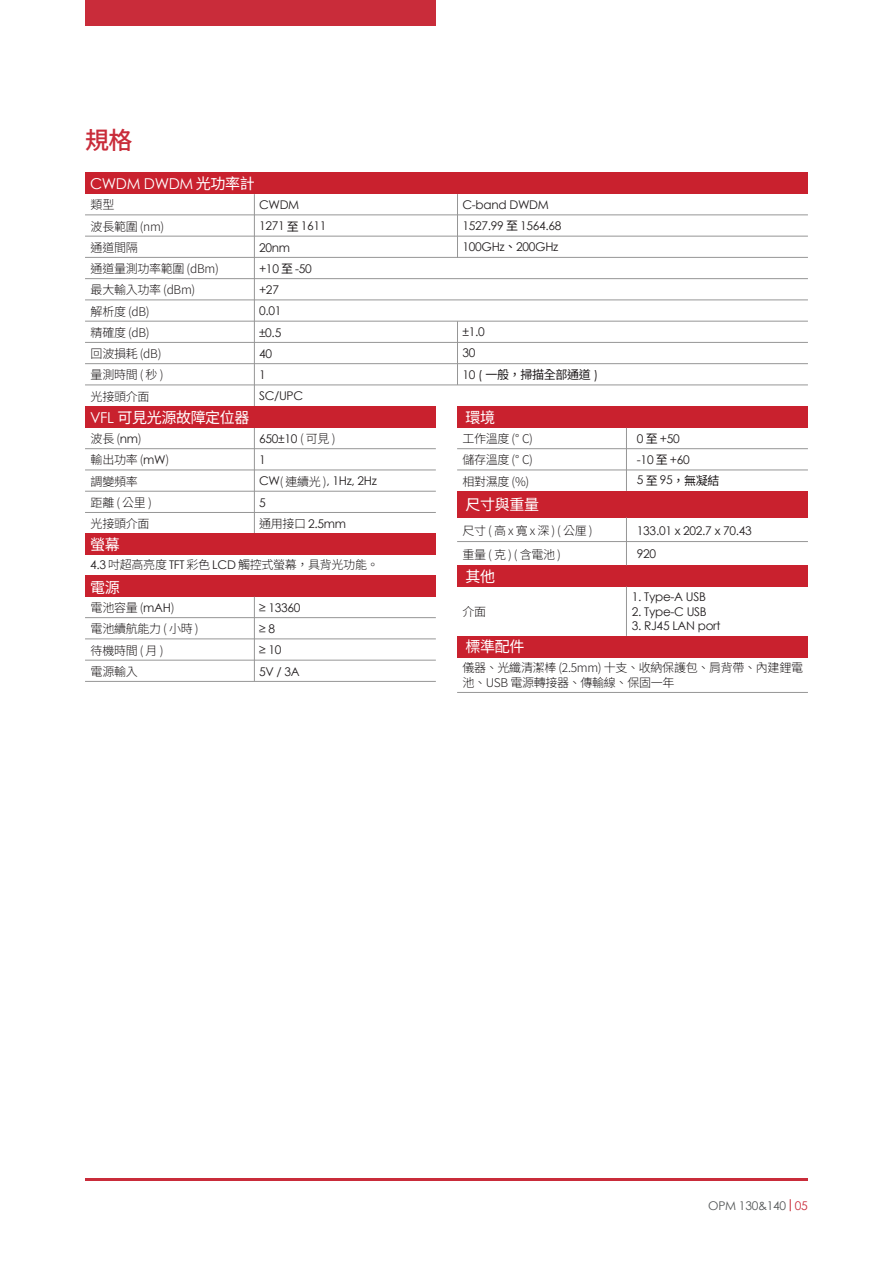
<style>
.page{position:relative;width:893px;height:1263px;background:#fff}
.page>*{position:absolute;margin:0;border:0;box-sizing:border-box;transform-origin:0 0}
.t1{font:500 24px "Noto Sans TC";color:#c92c3a}
.t2{font:15px "Noto Sans TC";letter-spacing:-.025em;color:#fff}
.t3{font:15px "Century Gothic";letter-spacing:-.025em;color:#fff}
.t4{font:300 12px "Noto Sans TC";letter-spacing:-.025em;color:#231f20}
.t5{font:12px "Century Gothic";letter-spacing:-.025em;color:#231f20}
.t6{font:12px "Noto Sans TC";letter-spacing:-.025em;color:#231f20}
.t7{font:12px "Century Gothic";letter-spacing:-.025em;color:#545758}
.s1{font-family:"Noto Sans TC"}
.s2{font-family:"Century Gothic";font-weight:400}
.s3{font-family:"Noto Sans TC";font-weight:300}
.s4{font-family:"Century Gothic"}
.s5{color:#c92c3a}
</style>
<div class="page">
<svg style="left:790px;top:1199px;width:1px;height:12px"></svg>
<svg style="left:85px;top:1178px;width:723px;height:2px"></svg>
<div style="left:85px;top:0;width:351px;height:26px;background:#c92c3a"></div>
<div style="left:85px;top:173px;width:723px;height:21px;background:#c9212e"></div>
<hr style="left:85px;top:214px;width:723px;height:1px;background:#969696">
<hr style="left:85px;top:236px;width:723px;height:1px;background:#969696">
<hr style="left:85px;top:257px;width:723px;height:1px;background:#969696">
<hr style="left:85px;top:278px;width:723px;height:1px;background:#969696">
<hr style="left:85px;top:299px;width:723px;height:1px;background:#969696">
<hr style="left:85px;top:321px;width:723px;height:1px;background:#969696">
<hr style="left:85px;top:342px;width:723px;height:1px;background:#969696">
<hr style="left:85px;top:363px;width:723px;height:1px;background:#969696">
<hr style="left:85px;top:384px;width:723px;height:1px;background:#969696">
<hr style="left:254px;top:194px;width:1px;height:212px;background:#969696">
<hr style="left:254px;top:428px;width:1px;height:105px;background:#969696">
<div style="left:85px;top:407px;width:351px;height:21px;background:#c9212e"></div>
<hr style="left:85px;top:448px;width:351px;height:1px;background:#969696">
<hr style="left:85px;top:470px;width:351px;height:1px;background:#969696">
<hr style="left:85px;top:512px;width:351px;height:1px;background:#969696">
<hr style="left:85px;top:491px;width:351px;height:1px;background:#969696">
<div style="left:85px;top:533px;width:351px;height:22px;background:#c9212e"></div>
<hr style="left:457px;top:692px;width:351px;height:1px;background:#969696">
<div style="left:457px;top:407px;width:351px;height:21px;background:#c9212e"></div>
<div style="left:457px;top:491px;width:351px;height:26px;background:#c9212e"></div>
<div style="left:457px;top:565px;width:351px;height:22px;background:#c9212e"></div>
<div style="left:457px;top:636px;width:351px;height:21px;background:#c9212e"></div>
<div style="left:85px;top:575px;width:351px;height:22px;background:#c9212e"></div>
<hr style="left:457px;top:448px;width:351px;height:1px;background:#969696">
<hr style="left:457px;top:541px;width:351px;height:1px;background:#969696">
<hr style="left:85px;top:617px;width:351px;height:1px;background:#969696">
<hr style="left:85px;top:638px;width:351px;height:1px;background:#969696">
<hr style="left:85px;top:660px;width:351px;height:1px;background:#969696">
<hr style="left:85px;top:681px;width:351px;height:1px;background:#969696">
<hr style="left:457px;top:470px;width:351px;height:1px;background:#969696">
<hr style="left:626px;top:428px;width:1px;height:63px;background:#969696">
<hr style="left:626px;top:517px;width:1px;height:48px;background:#969696">
<hr style="left:626px;top:587px;width:1px;height:49px;background:#969696">
<hr style="left:254px;top:597px;width:1px;height:84px;background:#969696">
<hr style="left:457px;top:194px;width:1px;height:64px;background:#969696">
<hr style="left:457px;top:321px;width:1px;height:64px;background:#969696">
<p class="t1" style="left:85px;top:126px;width:49px">規格</p>
<p class="t3" style="left:90px;top:173px;width:166px">CWDM DWDM <span class="s1">光功率計</span></p>
<p class="t4" style="left:91px;top:198px;width:25px">類型</p>
<p class="t4" style="left:91px;top:219px;width:75px">波長範圍 (nm)</p>
<p class="t4" style="left:91px;top:241px;width:49px">通道間隔</p>
<p class="t4" style="left:91px;top:262px;width:130px">通道量測功率範圍 (dBm)</p>
<p class="t4" style="left:91px;top:283px;width:106px">最大輸入功率 (dBm)</p>
<p class="t4" style="left:91px;top:304px;width:61px">解析度 (dB)</p>
<p class="t4" style="left:91px;top:326px;width:61px">精確度 (dB)</p>
<p class="t4" style="left:91px;top:347px;width:72px">回波損耗 (dB)</p>
<p class="t4" style="left:91px;top:368px;width:74px">量測時間 ( 秒 )</p>
<p class="t4" style="left:91px;top:389px;width:60px">光接頭介面</p>
<p class="t4" style="left:91px;top:432px;width:52px">波長 (<span class="s2">nm</span>)</p>
<p class="t4" style="left:462px;top:432px;width:72px">工作溫度 (° C)</p>
<p class="t4" style="left:462px;top:453px;width:72px">儲存溫度 (° C)</p>
<p class="t4" style="left:462px;top:474px;width:68px">相對濕度 (%)</p>
<p class="t4" style="left:462px;top:523px;width:132px">尺寸 ( 高 x 寬 x 深 ) ( 公厘 )</p>
<p class="t4" style="left:462px;top:548px;width:100px">重量 ( 克 ) ( 含電池 )</p>
<p class="t5" style="left:259px;top:196px;width:42px">CWDM</p>
<p class="t5" style="left:462px;top:196px;width:88px">C-band DWDM</p>
<p class="t5" style="left:259px;top:218px;width:69px">1271 <span class="s1">至</span> 1611</p>
<p class="t5" style="left:462px;top:217px;width:101px">1527.99 <span class="s1">至</span> 1564.68</p>
<p class="t5" style="left:259px;top:239px;width:32px">20nm</p>
<p class="t5" style="left:462px;top:238px;width:97px">100GHz<span class="s1">、</span>200GHz</p>
<p class="t5" style="left:259px;top:260px;width:54px">+10 <span class="s1">至</span> -50</p>
<p class="t5" style="left:259px;top:281px;width:21px">+27</p>
<p class="t5" style="left:259px;top:303px;width:24px">0.01</p>
<p class="t5" style="left:259px;top:324px;width:24px">±0.5</p>
<p class="t5" style="left:259px;top:345px;width:14px">40</p>
<p class="t5" style="left:259px;top:366px;width:8px">1</p>
<p class="t5" style="left:259px;top:388px;width:46px">SC/UPC</p>
<p class="t5" style="left:259px;top:430px;width:78px">650±10 <span class="s3">( 可見 )</span></p>
<p class="t5" style="left:637px;top:430px;width:44px">0 <span class="s1">至</span> +50</p>
<p class="t5" style="left:637px;top:451px;width:54px">-10 <span class="s1">至</span> +60</p>
<p class="t6" style="left:637px;top:474px;width:84px"><span class="s4">5</span> 至 <span class="s4">95</span>，無凝結</p>
<p class="t5" style="left:462px;top:323px;width:24px">±1.0</p>
<p class="t5" style="left:462px;top:345px;width:14px">30</p>
<p class="t6" style="left:462px;top:368px;width:137px"><span class="s4">10 (</span> 一般，掃描全部通道 <span class="s4">)</span></p>
<p class="t2" style="left:90px;top:409px;width:161px"><span class="s4">VFL</span> 可見光源故障定位器</p>
<p class="t2" style="left:466px;top:409px;width:31px">環境</p>
<p class="t4" style="left:91px;top:453px;width:80px">輸出功率 (<span class="s2">mW</span>)</p>
<p class="t4" style="left:91px;top:474px;width:49px">調變頻率</p>
<p class="t4" style="left:91px;top:496px;width:63px">距離 ( 公里 )</p>
<p class="t4" style="left:91px;top:517px;width:60px">光接頭介面</p>
<p class="t4" style="left:90px;top:558px;width:290px"><span class="s2">4.3</span> 吋超高亮度 <span class="s2">TFT</span> 彩色 <span class="s2">LCD</span> 觸控式螢幕，具背光功能。</p>
<p class="t4" style="left:91px;top:601px;width:85px">電池容量 (<span class="s2">mAH</span>)</p>
<p class="t4" style="left:91px;top:622px;width:109px">電池續航能力 ( 小時 )</p>
<p class="t4" style="left:91px;top:643px;width:74px">待機時間 ( 月 )</p>
<p class="t4" style="left:91px;top:665px;width:49px">電源輸入</p>
<p class="t5" style="left:259px;top:451px;width:8px">1</p>
<p class="t5" style="left:259px;top:473px;width:119px">CW<span class="s3">( 連續光 )</span>, 1Hz, 2Hz</p>
<p class="t5" style="left:259px;top:494px;width:8px">5</p>
<p class="t5" style="left:259px;top:515px;width:89px"><span class="s3">通用接口</span> 2.5mm</p>
<p class="t2" style="left:466px;top:496px;width:75px">尺寸與重量</p>
<p class="t5" style="left:637px;top:522px;width:116px">133.01 x 202.7 x 70.43</p>
<p class="t5" style="left:637px;top:546px;width:21px">920</p>
<p class="t5" style="left:632px;top:588px;width:76px">1. Type-A USB</p>
<p class="t5" style="left:632px;top:603px;width:77px">2. Type-C USB</p>
<p class="t5" style="left:632px;top:617px;width:90px">3. RJ45 LAN port</p>
<p class="t2" style="left:90px;top:536px;width:31px">螢幕</p>
<p class="t2" style="left:90px;top:579px;width:31px">電源</p>
<p class="t2" style="left:466px;top:568px;width:31px">其他</p>
<p class="t5" style="left:259px;top:599px;width:43px">≥ 13360</p>
<p class="t5" style="left:259px;top:620px;width:17px">≥ 8</p>
<p class="t5" style="left:259px;top:642px;width:24px">≥ 10</p>
<p class="t5" style="left:259px;top:663px;width:42px">5V / 3A</p>
<p class="t4" style="left:462px;top:605px;width:25px">介面</p>
<p class="t2" style="left:466px;top:638px;width:60px">標準配件</p>
<p class="t4" style="left:462px;top:661px;width:342px">儀器、光纖清潔棒 (2.5mm) 十支、收納保護包、肩背帶、內建鋰電</p>
<p class="t4" style="left:462px;top:676px;width:213px">池、USB 電源轉接器、傳輸線、保固一年</p>
<p class="t7" style="left:708px;top:1197px;width:101px">OPM 130&amp;140 <span class="s5">05</span></p>
</div>
